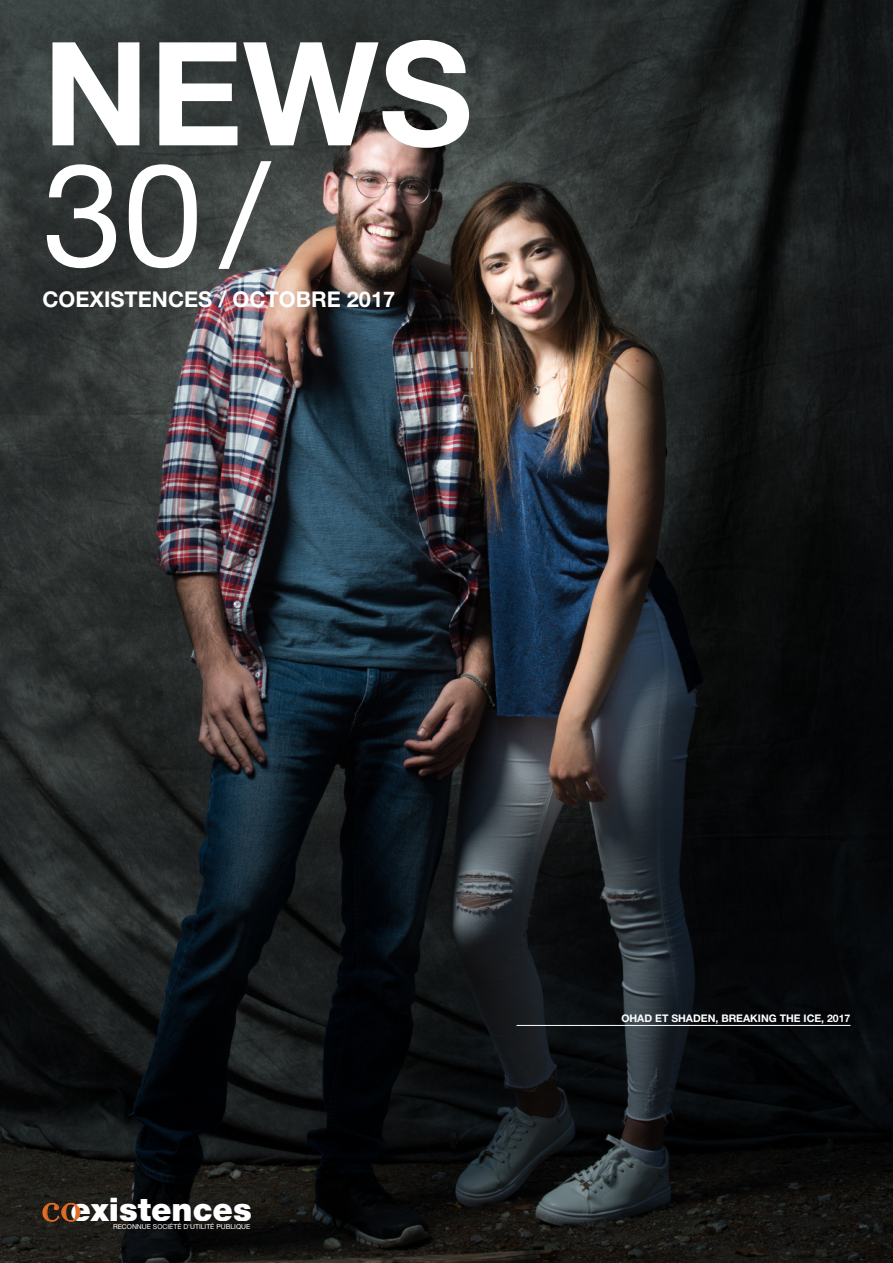
<style>
.page{position:relative;width:893px;height:1263px;background:#fff}
.page>*{position:absolute;margin:0;border:0;box-sizing:border-box;transform-origin:0 0}
.t1{font:700 144.15px "Helvetica Neue";color:#fff}
.t2{font:144.15px "Helvetica Neue";color:#fff}
.t3{font:900 32.55px "Helvetica Neue";color:#fff}
.t4{font:700 21.75px "Helvetica Neue";color:#fff}
.t5{font:700 10.5px "Helvetica Neue";color:#fff}
.t6{font:6.9px "Helvetica Neue";color:#fff}
.s1{font-family:"Didot";font-weight:400;font-size:39px;color:#e36d25}
</style>
<div class="page">
<img style="left:0;top:0;width:893px;height:1263px">
<hr style="left:516px;top:1025px;width:334px;height:1px;background:#fff">
<h1 class="t1" style="left:43px;top:42px;width:431px">NEWS</h1>
<h1 class="t2" style="left:43px;top:129px;width:228px">30/</h1>
<h3 class="t4" style="left:43px;top:291px;width:354px">COEXISTENCES / OCTOBRE 2017</h3>
<h2 class="t3" style="left:41px;top:1197px;width:212px"><span class="s1">co</span>existences</h2>
<p class="t6" style="left:113px;top:1224px;width:139px">RECONNUE SOCIÉTÉ D'UTILITÉ PUBLIQUE</p>
<h3 class="t5" style="left:621px;top:1015px;width:231px">OHAD ET SHADEN, BREAKING THE ICE, 2017</h3>
</div>
